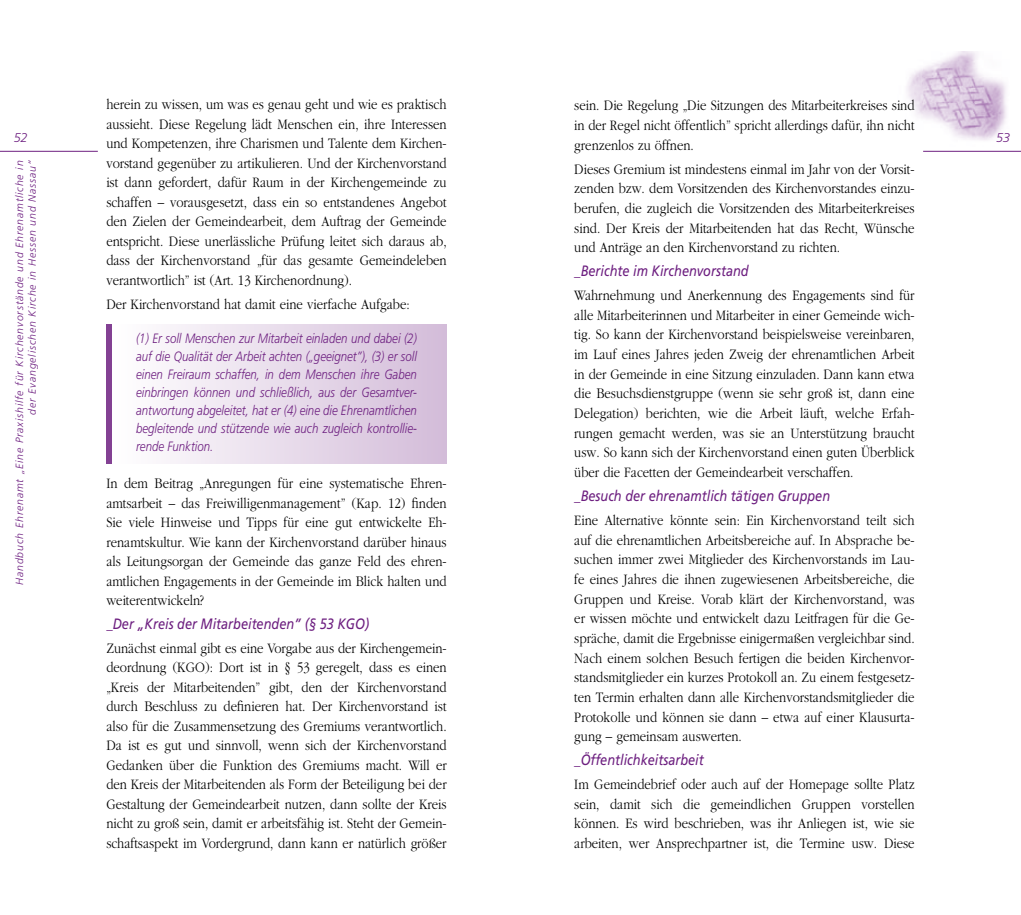
<style>
.page{position:relative;width:1021px;height:915px;background:#fff}
.page>*{position:absolute;margin:0;border:0;box-sizing:border-box;transform-origin:0 0}
.t1{font:300 15px/19.6px "Garamond";color:#000;text-align:justify;scale:.85 1}
.t2{font:italic 15px "Frutiger";color:#6d1f80;scale:.85 1}
.t3{font:italic 300 13.5px/18px "Frutiger";color:#6d1f80;text-align:justify;scale:.85 1}
.t4{font:italic 300 12.75px "Frutiger";color:#6d1f80}
.t5{font:italic 300 10.5px/12.6px "Frutiger";letter-spacing:.08em;color:#6d1f80;text-align:right}
.s1{font-family:"Times New Roman";font-weight:400}
</style>
<div class="page">
<hr style="left:0;top:151px;width:98px;height:1px;background:#6d1f80">
<img style="left:907px;top:51px;width:113px;height:100px">
<hr style="left:923px;top:151px;width:97px;height:1px;background:#6d1f80">
<div style="left:107px;top:324px;width:339px;height:139px;background:linear-gradient(to right,#fdfcfd,#d5beda)"></div>
<div style="left:106px;top:324px;width:5px;height:139px;background:#834193"></div>
<p class="t4" style="left:14px;top:130px;width:15px">52</p>
<p class="t5" style="left:13px;top:584px;width:426px;rotate:-90deg">Handbuch Ehrenamt „Eine Praxishilfe für Kirchenvorstände und Ehrenamtliche in der Evangelischen Kirche in Hessen und Nassau“</p>
<p class="t1" style="left:106px;top:95px;width:402px">herein zu wissen, um was es genau geht und wie es praktisch aussieht. Diese Regelung lädt Menschen ein, ihre Interessen und Kompetenzen, ihre Charismen und Talente dem Kirchen&shy;vorstand gegenüber zu artikulieren. Und der Kirchenvorstand ist dann gefordert, dafür Raum in der Kirchengemeinde zu schaffen – vorausgesetzt, dass ein so entstandenes Angebot den Zielen der Gemeindearbeit, dem Auftrag der Gemeinde entspricht. Diese unerlässliche Prüfung leitet sich daraus ab, dass der Kirchenvorstand „für das gesamte Gemeindeleben verantwortlich” ist (Art. 13 Kirchenordnung).</p>
<p class="t1" style="left:106px;top:294px;width:358px">Der Kirchenvorstand hat damit eine vierfache Aufgabe:</p>
<p class="t3" style="left:136px;top:329px;width:332px">(1) Er soll Menschen zur Mitarbeit einladen und dabei (2) auf die Qualität der Arbeit achten („geeignet”), (3) er soll einen Freiraum schaffen, in dem Menschen ihre Gaben einbringen können und schließlich, aus der Gesamtver&shy;antwortung abgeleitet, hat er (4) eine die Ehrenamtlichen begleitende und stützende wie auch zugleich kontrollie&shy;rende Funktion.</p>
<p class="t1" style="left:106px;top:473px;width:402px">In dem Beitrag „Anregungen für eine systematische Ehren&shy;amtsarbeit – das Freiwilligenmanagement” (Kap. 12) finden Sie viele Hinweise und Tipps für eine gut entwickelte Eh&shy;renamtskultur. Wie kann der Kirchenvorstand darüber hinaus als Leitungsorgan der Gemeinde das ganze Feld des ehren&shy;amtlichen Engagements in der Gemeinde im Blick halten und weiterentwickeln?</p>
<p class="t2" style="left:106px;top:614px;width:311px">_Der „Kreis der Mitarbeitenden” (§ 53 KGO)</p>
<p class="t1" style="left:106px;top:638px;width:402px">Zunächst einmal gibt es eine Vorgabe aus der Kirchengemein&shy;deordnung (KGO): Dort ist in <span class="s1">§</span> 53 geregelt, dass es einen „Kreis der Mitarbeitenden” gibt, den der Kirchenvorstand durch Beschluss zu definieren hat. Der Kirchenvorstand ist also für die Zusammensetzung des Gremiums verantwortlich.<br>Da ist es gut und sinnvoll, wenn sich der Kirchenvorstand Gedanken über die Funktion des Gremiums macht. Will er den Kreis der Mitarbeitenden als Form der Beteiligung bei der Gestaltung der Gemeindearbeit nutzen, dann sollte der Kreis nicht zu groß sein, damit er arbeitsfähig ist. Steht der Gemein&shy;schaftsaspekt im Vordergrund, dann kann er natürlich größer</p>
<p class="t1" style="left:574px;top:96px;width:402px">sein. Die Regelung „Die Sitzungen des Mitarbeiterkreises sind in der Regel nicht öffentlich” spricht allerdings dafür, ihn nicht grenzenlos zu öffnen.</p>
<p class="t1" style="left:574px;top:159px;width:402px">Dieses Gremium ist mindestens einmal im Jahr von der Vorsit&shy;zenden bzw. dem Vorsitzenden des Kirchenvorstandes einzu&shy;berufen, die zugleich die Vorsitzenden des Mitarbeiterkreises sind. Der Kreis der Mitarbeitenden hat das Recht, Wünsche und Anträge an den Kirchenvorstand zu richten.</p>
<p class="t2" style="left:574px;top:262px;width:207px">_Berichte im Kirchenvorstand</p>
<p class="t1" style="left:574px;top:285px;width:402px">Wahrnehmung und Anerkennung des Engagements sind für alle Mitarbeiterinnen und Mitarbeiter in einer Gemeinde wich&shy;tig. So kann der Kirchenvorstand beispielsweise vereinbaren, im Lauf eines Jahres jeden Zweig der ehrenamtlichen Arbeit in der Gemeinde in eine Sitzung einzuladen. Dann kann etwa die Besuchsdienstgruppe (wenn sie sehr groß ist, dann eine Delegation) berichten, wie die Arbeit läuft, welche Erfah&shy;rungen gemacht werden, was sie an Unterstützung braucht usw. So kann sich der Kirchenvorstand einen guten Überblick über die Facetten der Gemeindearbeit verschaffen.</p>
<p class="t2" style="left:574px;top:487px;width:302px">_Besuch der ehrenamtlich tätigen Gruppen</p>
<p class="t1" style="left:574px;top:510px;width:402px">Eine Alternative könnte sein: Ein Kirchenvorstand teilt sich auf die ehrenamtlichen Arbeitsbereiche auf. In Absprache be&shy;suchen immer zwei Mitglieder des Kirchenvorstands im Lau&shy;fe eines Jahres die ihnen zugewiesenen Arbeitsbereiche, die Gruppen und Kreise. Vorab klärt der Kirchenvorstand, was er wissen möchte und entwickelt dazu Leitfragen für die Ge&shy;spräche, damit die Ergebnisse einigermaßen vergleichbar sind.<br>Nach einem solchen Besuch fertigen die beiden Kirchenvor&shy;standsmitglieder ein kurzes Protokoll an. Zu einem festgesetz&shy;ten Termin erhalten dann alle Kirchenvorstandsmitglieder die Protokolle und können sie dann – etwa auf einer Klausurta&shy;gung – gemeinsam auswerten.</p>
<p class="t2" style="left:574px;top:750px;width:154px">_Öffentlichkeitsarbeit</p>
<p class="t1" style="left:574px;top:774px;width:402px">Im Gemeindebrief oder auch auf der Homepage sollte Platz sein, damit sich die gemeindlichen Gruppen vorstellen können. Es wird beschrieben, was ihr Anliegen ist, wie sie arbeiten, wer Ansprechpartner ist, die Termine usw. Diese</p>
<p class="t4" style="left:996px;top:130px;width:16px">53</p>
</div>
